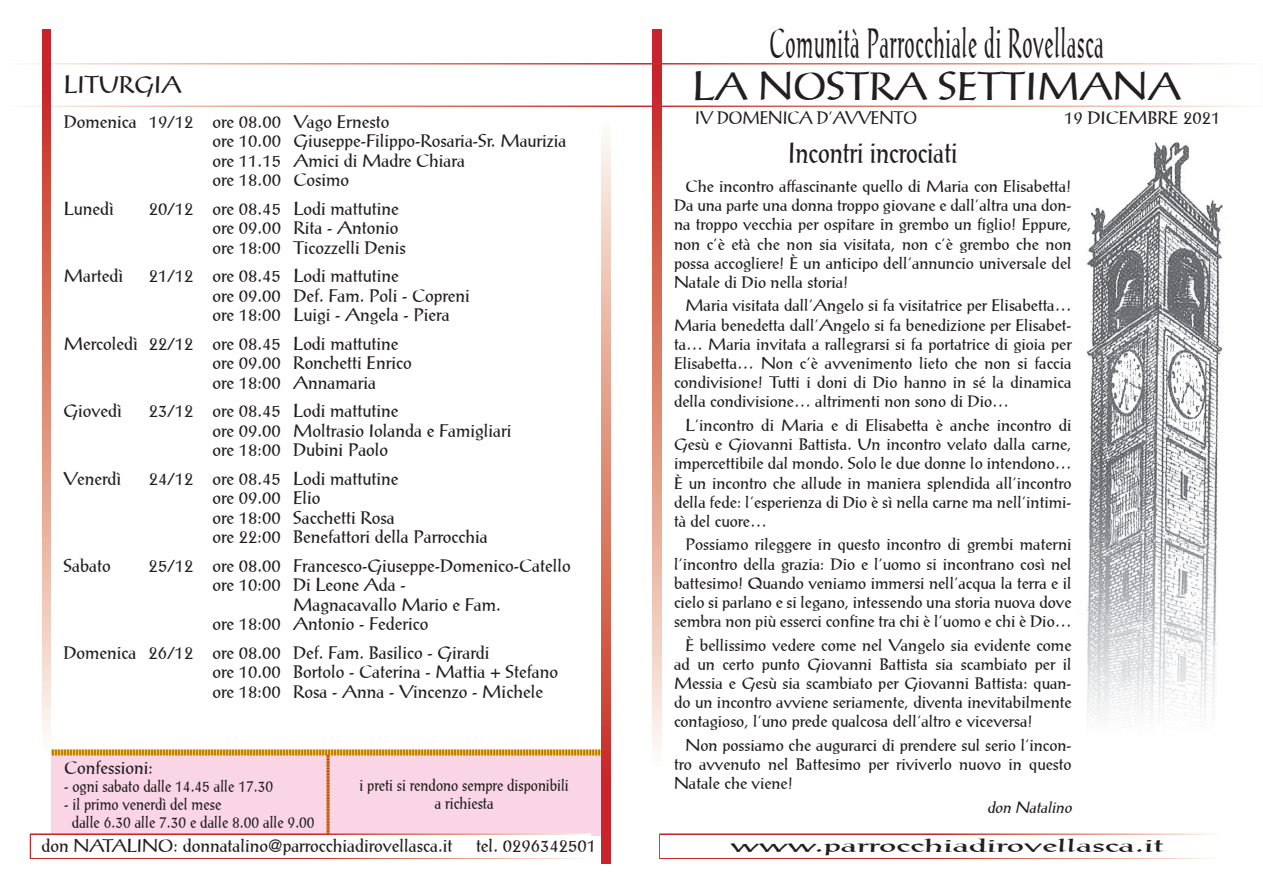
<style>
.page{position:relative;width:1263px;height:893px;background:#fff}
.page>*{position:absolute;margin:0;border:0;box-sizing:border-box;transform-origin:0 0}
.t1{font:42px "Prose Antique Plain";letter-spacing:.04em;color:#231f20;scale:.5 1}
.t2{font:39.15px "Prose Antique Plain";letter-spacing:.01em;color:#231f20}
.t3{font:29.25px "Prose Antique Plain";color:#231f20;scale:.83 1}
.t4{font:24px "Prose Antique Plain";letter-spacing:.01em;color:#231f20}
.t5{font:18px/19.5px "Prose Antique Plain";color:#231f20}
.t6{font:18px "Prose Antique Plain";color:#231f20;scale:2 1}
.t7{font:18px "Prose Antique Plain";color:#231f20;scale:.9 1}
.t8{font:16.5px/19.2px "Prose Antique Plain";color:#231f20;text-align:justify}
.t9{font:16.5px/18px "Prose Antique Plain";color:#231f20;scale:.9 1}
.t10{font:italic 15.75px "Prose Antique Plain";color:#231f20}
</style>
<div class="page">
<svg style="left:51px;top:749px;width:551px;height:86px;background:#f6d0d5"></svg>
<img style="left:1087px;top:142px;width:137px;height:574px">
<svg style="left:653px;top:30px;width:8px;height:719px;background:#de8778"></svg>
<svg style="left:602px;top:107px;width:8px;height:756px;background:#df887a"></svg>
<div style="left:1px;top:63px;width:1261px;height:44px;border:2px solid #fff"></div>
<div style="left:659px;top:833px;width:561px;height:26px;background:#fff;border:3px solid #fff"></div>
<svg style="left:43px;top:30px;width:8px;height:704px;background:#de8677"></svg>
<div style="left:30px;top:833px;width:561px;height:26px;background:#fff;border:3px solid #fff"></div>
<h3 class="t4" style="left:64px;top:70px;width:119px">LITURGIA</h3>
<p class="t5" style="left:213px;top:112px;width:355px;text-indent:-149px">Domenica 19/12 ore 08.00 Vago Ernesto<br>ore 10.00 Giuseppe-Filippo-Rosaria-Sr. Maurizia ore 11.15 Amici di Madre Chiara<br>ore 18.00 Cosimo</p>
<p class="t5" style="left:64px;top:198px;width:52px">Lunedì</p>
<p class="t5" style="left:213px;top:198px;width:195px;text-indent:-64px">20/12 ore 08.45 Lodi mattutine ore 09.00 Rita - Antonio ore 18:00 Ticozzelli Denis</p>
<p class="t5" style="left:64px;top:266px;width:61px">Martedì</p>
<p class="t5" style="left:213px;top:266px;width:259px;text-indent:-64px">21/12 ore 08.45 Lodi mattutine<br>ore 09.00 Def. Fam. Poli - Copreni ore 18:00 Luigi - Angela - Piera</p>
<p class="t5" style="left:212px;top:333px;width:201px;text-indent:-149px">Mercoledì 22/12 ore 08.45 Lodi mattutine ore 09.00 Ronchetti Enrico ore 18:00 Annamaria</p>
<p class="t5" style="left:64px;top:401px;width:60px">Giovedì</p>
<p class="t5" style="left:212px;top:401px;width:300px;text-indent:-64px">23/12 ore 08.45 Lodi mattutine<br>ore 09.00 Moltrasio Iolanda e Famigliari ore 18:00 Dubini Paolo</p>
<p class="t5" style="left:64px;top:468px;width:59px">Venerdì</p>
<p class="t5" style="left:212px;top:468px;width:277px;text-indent:-64px">24/12 ore 08.45 Lodi mattutine<br>ore 09.00 Elio<br>ore 18:00 Sacchetti Rosa<br>ore 22:00 Benefattori della Parrocchia</p>
<p class="t5" style="left:64px;top:555px;width:49px">Sabato</p>
<p class="t5" style="left:149px;top:555px;width:424px">25/12 ore 08.00 Francesco-Giuseppe-Domenico-Catello</p>
<p class="t5" style="left:212px;top:575px;width:195px">ore 10:00 Di Leone Ada -</p>
<p class="t5" style="left:293px;top:594px;width:209px">Magnacavallo Mario e Fam.</p>
<p class="t5" style="left:212px;top:614px;width:218px">ore 18:00 Antonio - Federico</p>
<p class="t5" style="left:212px;top:642px;width:347px;text-indent:-149px">Domenica 26/12 ore 08.00 Def. Fam. Basilico - Girardi<br>ore 10.00 Bortolo - Caterina - Mattia + Stefano ore 18:00 Rosa - Anna - Vincenzo - Michele</p>
<p class="t5" style="left:64px;top:758px;width:90px">Confessioni:</p>
<p class="t9" style="left:64px;top:777px;width:234px">- ogni sabato dalle 14.45 alle 17.30</p>
<p class="t9" style="left:72px;top:795px;width:271px;text-indent:-8px">- il primo venerdì del mese<br>dalle 6.30 alle 7.30 e dalle 8.00 alle 9.00</p>
<p class="t9" style="left:359px;top:776px;width:234px;text-align:center">i preti si rendono sempre disponibili a richiesta</p>
<h1 class="t1" style="left:769px;top:19px;width:670px">Comunità Parrocchiale di Rovellasca</h1>
<h2 class="t2" style="left:693px;top:64px;width:489px">LA NOSTRA SETTIMANA</h2>
<p class="t7" style="left:695px;top:108px;width:248px">IV DOMENICA D’AVVENTO</p>
<p class="t5" style="left:1064px;top:108px;width:158px">19 DICEMBRE 2021</p>
<h3 class="t3" style="left:788px;top:136px;width:205px">Incontri incrociati</h3>
<p class="t8" style="left:674px;top:177px;width:399px;text-indent:11px">Che incontro affascinante quello di Maria con Elisabetta!<br>Da una parte una donna troppo giovane e dall’altra una don&shy;na troppo vecchia per ospitare in grembo un figlio! Eppure, non c’è età che non sia visitata, non c’è grembo che non possa accogliere! È un anticipo dell’annuncio universale del Natale di Dio nella storia!</p>
<p class="t8" style="left:674px;top:296px;width:399px;text-indent:11px">Maria visitata dall’Angelo si fa visitatrice per Elisabetta… Maria benedetta dall’Angelo si fa benedizione per Elisabet&shy;ta… Maria invitata a rallegrarsi si fa portatrice di gioia per Elisabetta… Non c’è avvenimento lieto che non si faccia condivisione! Tutti i doni di Dio hanno in sé la dinamica della condivisione… altrimenti non sono di Dio…</p>
<p class="t8" style="left:674px;top:415px;width:399px;text-indent:11px">L’incontro di Maria e di Elisabetta è anche incontro di Gesù e Giovanni Battista. Un incontro velato dalla carne, impercettibile dal mondo. Solo le due donne lo intendono… È un incontro che allude in maniera splendida all’incontro della fede: l’esperienza di Dio è sì nella carne ma nell’intimi&shy;tà del cuore…</p>
<p class="t8" style="left:674px;top:535px;width:399px;text-indent:11px">Possiamo rileggere in questo incontro di grembi materni l’incontro della grazia: Dio e l’uomo si incontrano così nel battesimo! Quando veniamo immersi nell’acqua la terra e il cielo si parlano e si legano, intessendo una storia nuova dove sembra non più esserci confine tra chi è l’uomo e chi è Dio…</p>
<p class="t8" style="left:674px;top:635px;width:399px;text-indent:11px">È bellissimo vedere come nel Vangelo sia evidente come ad un certo punto Giovanni Battista sia scambiato per il Messia e Gesù sia scambiato per Giovanni Battista: quan&shy;do un incontro avviene seriamente, diventa inevitabilmente contagioso, l’uno prede qualcosa dell’altro e viceversa!</p>
<p class="t8" style="left:674px;top:735px;width:399px;text-indent:11px">Non possiamo che augurarci di prendere sul serio l’incon&shy;tro avvenuto nel Battesimo per riviverlo nuovo in questo Natale che viene!</p>
<p class="t10" style="left:987px;top:798px;width:89px">don Natalino</p>
<p class="t5" style="left:42px;top:836px;width:413px">don NATALINO: donnatalino@parrocchiadirovellasca.it</p>
<p class="t5" style="left:476px;top:836px;width:122px">tel. 0296342501</p>
<p class="t6" style="left:730px;top:835px;width:218px">www.parrocchiadirovellasca.it</p>
</div>
